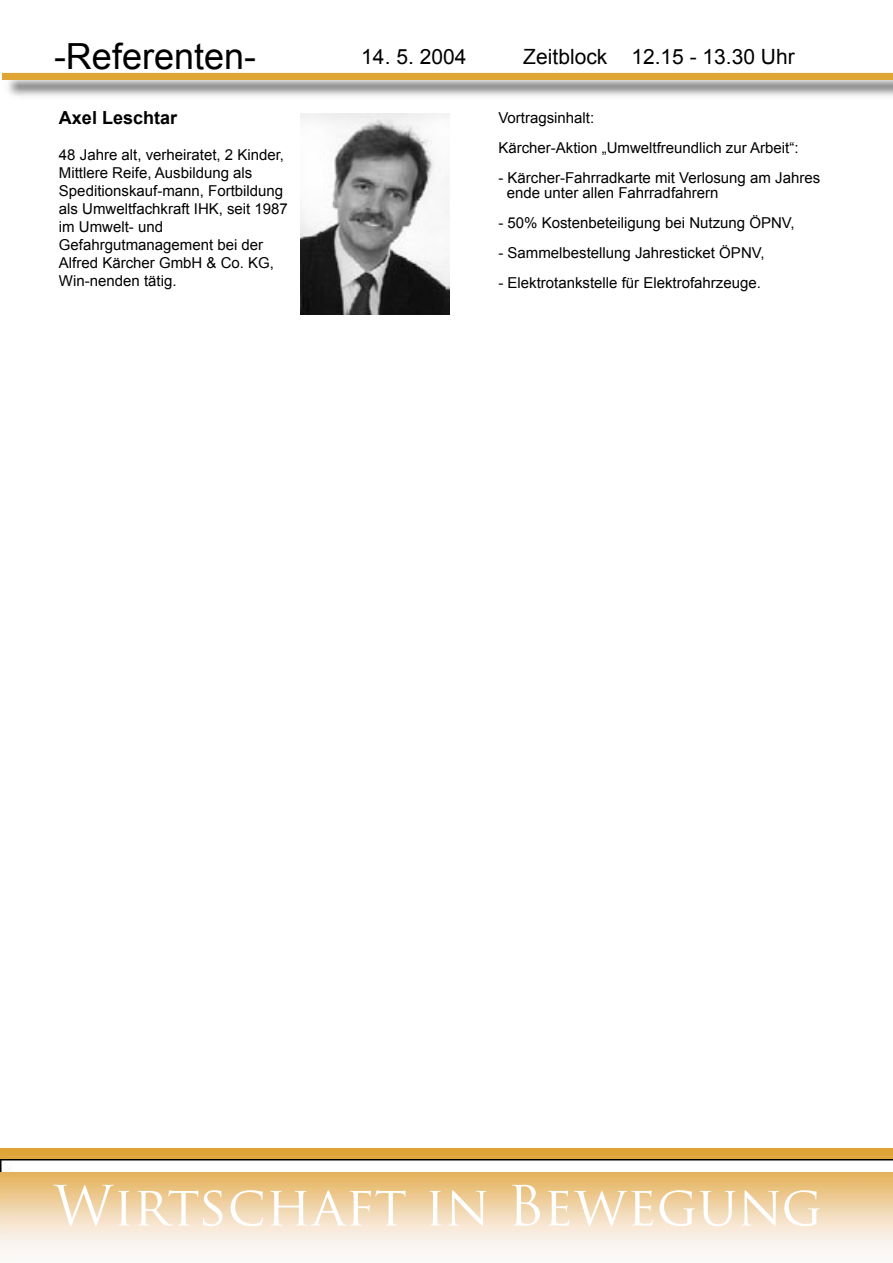
<style>
.page{position:relative;width:893px;height:1263px;background:#fff}
.page>*{position:absolute;margin:0;border:0;box-sizing:border-box;transform-origin:0 0}
.t1{font:54px "Trajan Pro";color:#fff}
.t2{font:36px "Arial";color:#000}
.t3{font:21px "Arial";color:#000}
.t4{font:700 18px "Arial";color:#000}
.t5{font:15px/18px "Arial";color:#000}
</style>
<div class="page">
<img style="left:0;top:1148px;width:893px;height:110px">
<img style="left:0;top:1159px;width:893px;height:12px">
<div style="left:3px;top:73px;width:890px;height:7px;background:#dea534"></div>
<img style="left:301px;top:114px;width:149px;height:200px">
<h2 class="t2" style="left:54px;top:33px;width:204px">-Referenten-</h2>
<h3 class="t3" style="left:361px;top:43px;width:107px">14. 5. 2004</h3>
<h3 class="t3" style="left:523px;top:43px;width:273px">Zeitblock 12.15 - 13.30 Uhr</h3>
<p class="t4" style="left:59px;top:106px;width:120px">Axel Leschtar</p>
<p class="t5" style="left:59px;top:146px;width:230px">48 Jahre alt, verheiratet, 2 Kinder,<br>Mittlere Reife, Ausbildung als<br>Speditionskauf-mann, Fortbildung als Umweltfachkraft IHK, seit 1987 im Umwelt- und<br>Gefahrgutmanagement bei der<br>Alfred Kärcher GmbH &amp; Co. KG,<br>Win-nenden tätig.</p>
<p class="t5" style="left:498px;top:103px;width:302px;line-height:30px">Vortragsinhalt:<br>Kärcher-Aktion „Umweltfreundlich zur Arbeit“:</p>
<p class="t5" style="left:507px;top:170px;width:315px;line-height:15px;text-indent:-8px">- Kärcher-Fahrradkarte mit Verlosung am Jahres ende unter allen Fahrradfahrern</p>
<p class="t5" style="left:498px;top:214px;width:298px">- 50% Kostenbeteiligung bei Nutzung ÖPNV,</p>
<p class="t5" style="left:498px;top:244px;width:268px">- Sammelbestellung Jahresticket ÖPNV,</p>
<p class="t5" style="left:498px;top:274px;width:264px">- Elektrotankstelle für Elektrofahrzeuge.</p>
<h1 class="t1" style="left:54px;top:1171px;width:770px">Wirtschaft in Bewegung</h1>
</div>
